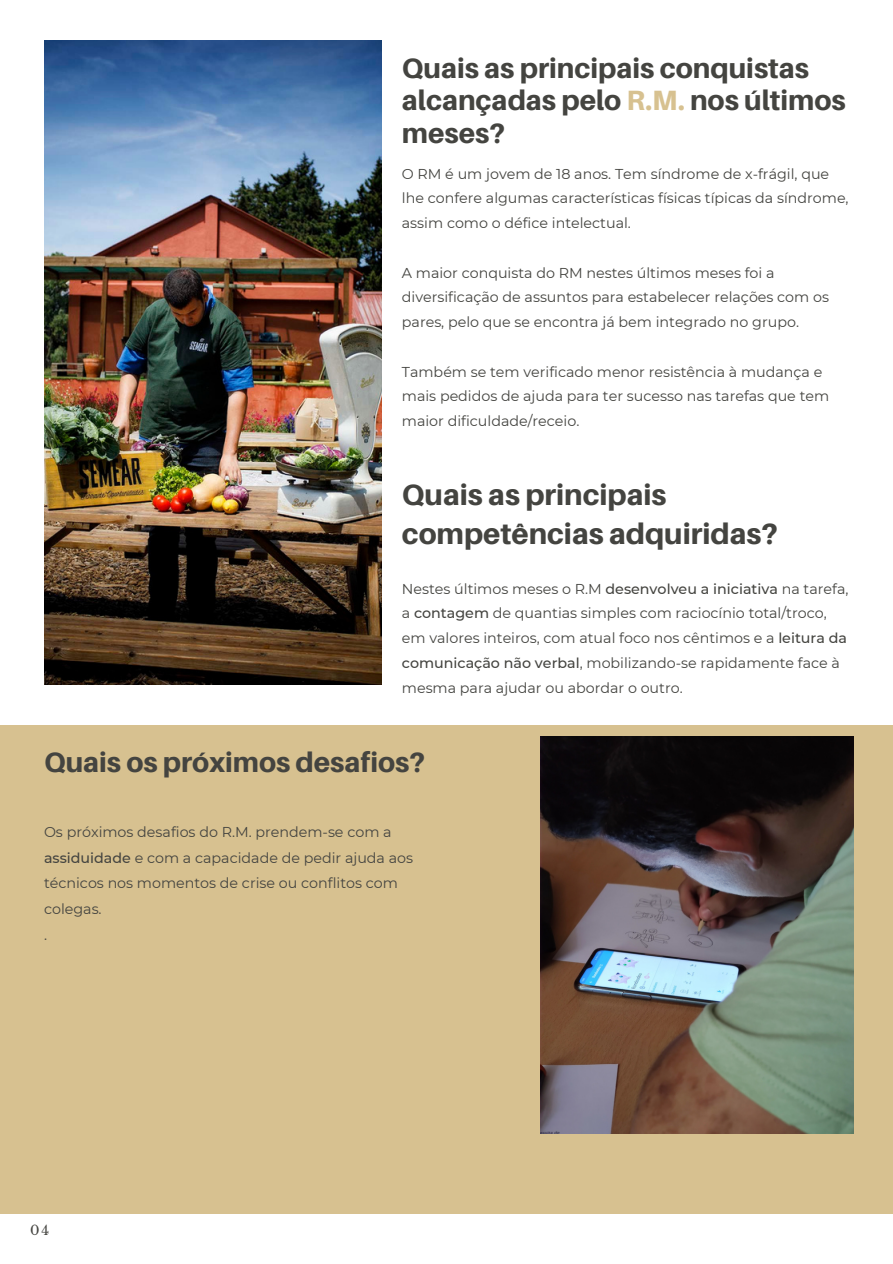
<style>
.page{position:relative;width:893px;height:1264px;background:#fff}
.page>*{position:absolute;margin:0;border:0;box-sizing:border-box;transform-origin:0 0}
.t1{font:800 29.25px/39.3px "Aileron";color:#444440}
.t2{font:800 27.9px/32.5px "Aileron";color:#444440}
.t3{font:14.25px/24.8px "Montserrat";color:#444440}
.t4{font:13.2px "Libre Baskerville";color:#444440}
.s1{color:#d7c190}
.s2{font-weight:500}
</style>
<div class="page">
<div style="left:0;top:725px;width:892px;height:488px;background:#d7c190"></div>
<img style="left:44px;top:41px;width:337px;height:644px">
<img style="left:540px;top:736px;width:313px;height:397px">
<p class="t2" style="left:402px;top:51px;width:445px">Quais as principais conquistas alcançadas pelo <span class="s1">R.M.</span> nos últimos meses?</p>
<p class="t3" style="left:402px;top:161px;width:448px">O RM é um jovem de 18 anos. Tem síndrome de x-frágil, que lhe confere algumas características físicas típicas da síndrome, assim como o défice intelectual.</p>
<p class="t3" style="left:402px;top:260px;width:428px">A maior conquista do RM nestes últimos meses foi a diversificação de assuntos para estabelecer relações com os pares, pelo que se encontra já bem integrado no grupo.</p>
<p class="t3" style="left:402px;top:359px;width:429px">Também se tem verificado menor resistência à mudança e mais pedidos de ajuda para ter sucesso nas tarefas que tem maior dificuldade/receio.</p>
<p class="t1" style="left:402px;top:474px;width:377px">Quais as principais competências adquiridas?</p>
<p class="t3" style="left:402px;top:576px;width:448px">Nestes últimos meses o R.M <span class="s2">desenvolveu a iniciativa</span> na tarefa, a <span class="s2">contagem</span> de quantias simples com raciocínio total/troco, em valores inteiros, com atual foco nos cêntimos e a <span class="s2">leitura da comunicação não verbal</span>, mobilizando-se rapidamente face à mesma para ajudar ou abordar o outro.</p>
<p class="t2" style="left:44px;top:745px;width:383px">Quais os próximos desafios?</p>
<p class="t3" style="left:44px;top:818px;width:370px;line-height:25.8px">Os próximos desafios do R.M. prendem-se com a <span class="s2">assiduidade</span> e com a capacidade de pedir ajuda aos técnicos nos momentos de crise ou conflitos com colegas.</p>
<p class="t3" style="left:44px;top:922px;width:5px">.</p>
<p class="t4" style="left:30px;top:1222px;width:21px">04</p>
</div>
